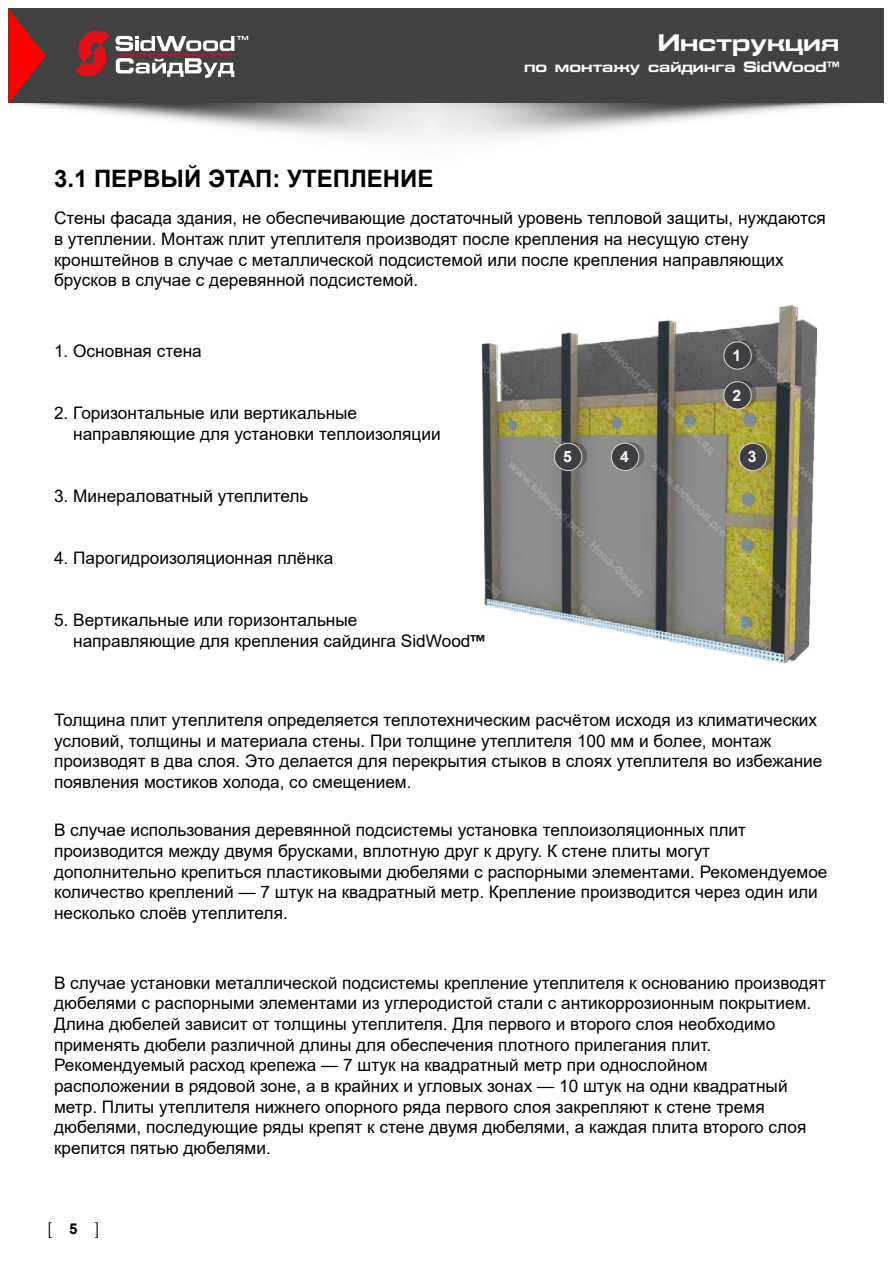
<style>
.page{position:relative;width:893px;height:1263px;background:#fff}
.page>*{position:absolute;margin:0;border:0;box-sizing:border-box;transform-origin:0 0}
.t1{font:700 24px "Arial";color:#000}
.t2{font:700 24px "Eurofont Extended C";color:#fff}
.t3{font:18px "Minion Pro";color:#000}
.t4{font:17.25px/20.7px "Arial";color:#000}
.t5{font:700 15.6px "Arial";color:#fff}
.t6{font:700 15px "Eurofont Extended C";color:#fff}
.t7{font:700 15px "Arial";color:#000}
.s1{font-family:"Eurofont Extended C";font-weight:700}
</style>
<div class="page">
<img style="left:10px;top:103px;width:840px;height:35px">
<div style="left:9px;top:9px;width:875px;height:94px;background:#424242"></div>
<svg style="left:9px;top:9px;width:37px;height:94px"></svg>
<svg style="left:75px;top:31px;width:173px;height:47px"></svg>
<img style="left:482px;top:306px;width:334px;height:357px">
<svg style="left:729px;top:341px;width:28px;height:27px"></svg>
<svg style="left:729px;top:381px;width:28px;height:27px"></svg>
<svg style="left:617px;top:442px;width:27px;height:27px"></svg>
<div style="left:724px;top:342px;width:27px;height:27px;background:#3e3e43;border-radius:50%"></div>
<div style="left:723px;top:341px;width:29px;height:29px;border:1px solid #dadad9;border-radius:50%"></div>
<div style="left:724px;top:382px;width:27px;height:27px;background:#3e3e43;border-radius:50%"></div>
<div style="left:723px;top:381px;width:29px;height:28px;border:1px solid #dadad9;border-radius:50%"></div>
<svg style="left:745px;top:442px;width:27px;height:27px"></svg>
<div style="left:739px;top:443px;width:28px;height:27px;background:#3e3e43;border-radius:50%"></div>
<div style="left:739px;top:443px;width:28px;height:28px;border:1px solid #dadad9;border-radius:50%"></div>
<div style="left:611px;top:443px;width:28px;height:27px;background:#3e3e43;border-radius:50%"></div>
<div style="left:611px;top:443px;width:28px;height:28px;border:1px solid #dadad9;border-radius:50%"></div>
<svg style="left:560px;top:442px;width:27px;height:27px"></svg>
<div style="left:554px;top:443px;width:28px;height:27px;background:#3e3e43;border-radius:50%"></div>
<div style="left:554px;top:443px;width:28px;height:28px;border:1px solid #dadad9;border-radius:50%"></div>
<h1 class="t2" style="left:658px;top:34px;width:183px">Инструкция</h1>
<p class="t6" style="left:524px;top:61px;width:316px">по монтажу сайдинга SidWood™</p>
<h1 class="t1" style="left:54px;top:162px;width:381px">3.1 ПЕРВЫЙ ЭТАП: УТЕПЛЕНИЕ</h1>
<p class="t4" style="left:54px;top:208px;width:773px">Стены фасада здания, не обеспечивающие достаточный уровень тепловой защиты, нуждаются в утеплении. Монтаж плит утеплителя производят после крепления на несущую стену кронштейнов в случае с металлической подсистемой или после крепления направляющих брусков в случае с деревянной подсистемой.</p>
<p class="t4" style="left:54px;top:340px;width:149px">1. Основная стена</p>
<p class="t4" style="left:73px;top:403px;width:369px;text-indent:-19px">2. Горизонтальные или вертикальные направляющие для установки теплоизоляции</p>
<p class="t4" style="left:54px;top:485px;width:256px">3. Минераловатный утеплитель</p>
<p class="t4" style="left:54px;top:547px;width:281px">4. Парогидроизоляционная плёнка</p>
<p class="t4" style="left:73px;top:610px;width:413px;text-indent:-19px">5. Вертикальные или горизонтальные<br>направляющие для крепления сайдинга SidWood<span class="s1">™</span></p>
<p class="t5" style="left:732px;top:346px;width:10px">1</p>
<p class="t5" style="left:732px;top:386px;width:10px">2</p>
<p class="t5" style="left:563px;top:448px;width:10px">5</p>
<p class="t5" style="left:620px;top:448px;width:10px">4</p>
<p class="t5" style="left:748px;top:448px;width:10px">3</p>
<p class="t4" style="left:54px;top:709px;width:770px">Толщина плит утеплителя определяется теплотехническим расчётом исходя из климатических условий, толщины и материала стены. При толщине утеплителя 100 мм и более, монтаж производят в два слоя. Это делается для перекрытия стыков в слоях утеплителя во избежание появления мостиков холода, со смещением.</p>
<p class="t4" style="left:54px;top:820px;width:775px">В случае использования деревянной подсистемы установка теплоизоляционных плит производится между двумя брусками, вплотную друг к другу. К стене плиты могут дополнительно крепиться пластиковыми дюбелями с распорными элементами. Рекомендуемое количество креплений — 7 штук на квадратный метр. Крепление производится через один или несколько слоёв утеплителя.</p>
<p class="t4" style="left:54px;top:972px;width:773px">В случае установки металлической подсистемы крепление утеплителя к основанию производят дюбелями с распорными элементами из углеродистой стали с антикоррозионным покрытием.<br>Длина дюбелей зависит от толщины утеплителя. Для первого и второго слоя необходимо применять дюбели различной длины для обеспечения плотного прилегания плит.<br>Рекомендуемый расход крепежа — 7 штук на квадратный метр при однослойном расположении в рядовой зоне, а в крайних и угловых зонах — 10 штук на одни квадратный метр. Плиты утеплителя нижнего опорного ряда первого слоя закрепляют к стене тремя дюбелями, последующие ряды крепят к стене двумя дюбелями, а каждая плита второго слоя крепится пятью дюбелями.</p>
<p class="t3" style="left:47px;top:1222px;width:8px">[</p>
<p class="t3" style="left:94px;top:1222px;width:8px">]</p>
<p class="t7" style="left:69px;top:1220px;width:10px">5</p>
</div>
